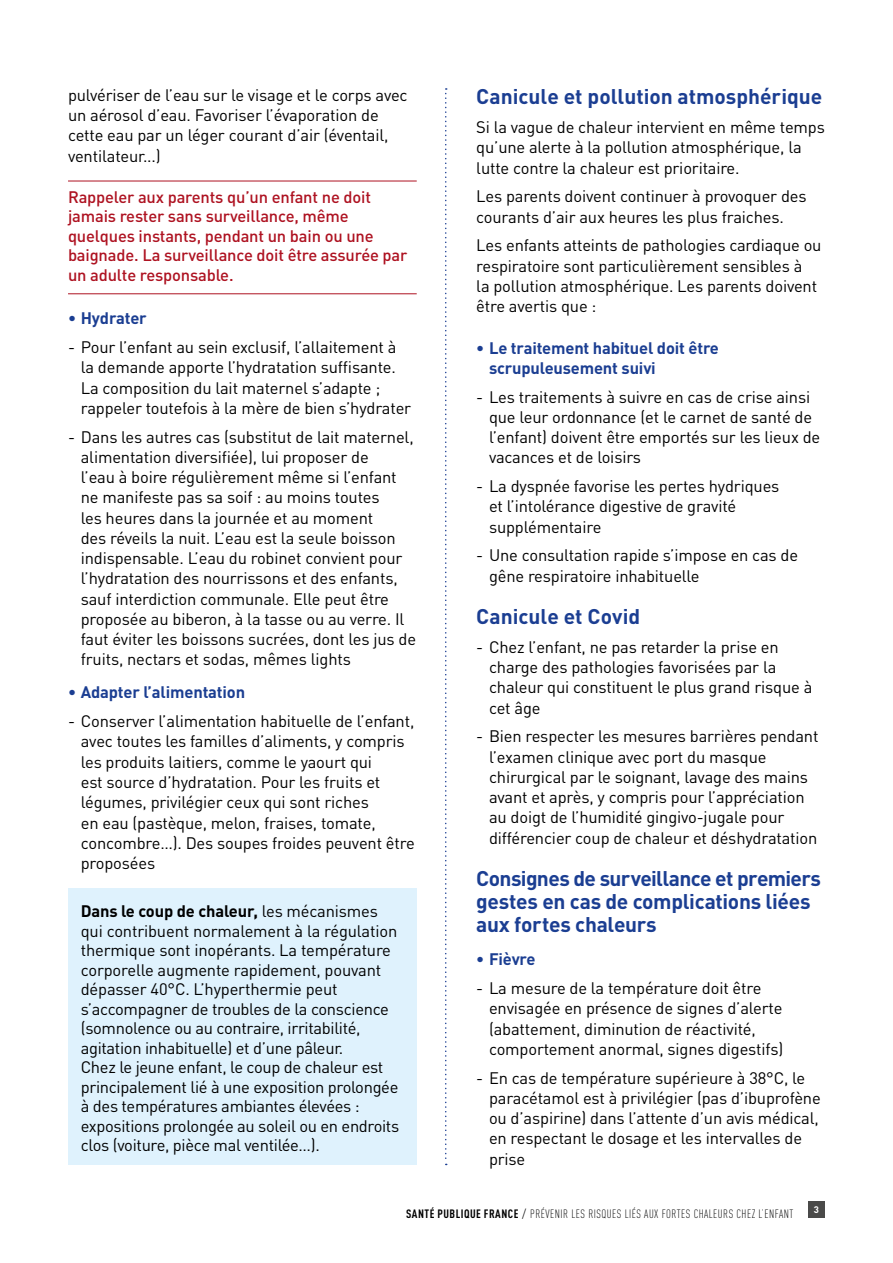
<style>
.page{position:relative;width:893px;height:1263px;background:#fff}
.page>*{position:absolute;margin:0;border:0;box-sizing:border-box;transform-origin:0 0}
.inter_1{font:700 21px/23.2px "DIN Pro";letter-spacing:-.01em;color:#1b3e92}
.Texte_courant_C11{font:16.5px/20.2px "DIN Pro";letter-spacing:-.01em;color:#000}
.exergue_rouge{font:500 16.5px/19.5px "DIN Pro";letter-spacing:-.01em;color:#ae1221}
.t1{font:700 16.5px/20.2px "DIN Pro";letter-spacing:-.01em;color:#1b3e92}
.t2{font:300 condensed 12px "DIN Pro";letter-spacing:.04em;color:#000}
.t3{font:700 9.45px "DIN Pro";color:#fff}
.s1{font-weight:700}
.s2{font-stretch:normal}
</style>
<div class="page">
<hr style="left:68px;top:181px;width:349px;height:1px;background:#ae1221">
<hr style="left:68px;top:293px;width:349px;height:1px;background:#ae1221">
<div style="left:68px;top:888px;width:349px;height:277px;background:#dff2fd"></div>
<svg style="left:445px;top:88px;width:2px;height:1077px"></svg>
<div style="left:808px;top:1201px;width:17px;height:17px;background:#4a4a49"></div>
<p class="inter_1" style="left:476px;top:84px;width:348px">Canicule et pollution atmosphérique</p>
<p class="Texte_courant_C11" style="left:476px;top:116px;width:350px">Si la vague de chaleur intervient en même temps qu’une alerte à la pollution atmosphérique, la lutte contre la chaleur est prioritaire.</p>
<p class="Texte_courant_C11" style="left:476px;top:186px;width:332px">Les parents doivent continuer à provoquer des courants d’air aux heures les plus fraiches.</p>
<p class="Texte_courant_C11" style="left:476px;top:235px;width:347px">Les enfants atteints de pathologies cardiaque ou respiratoire sont particulièrement sensibles à<br>la pollution atmosphérique. Les parents doivent être avertis que :</p>
<p class="t1" style="left:489px;top:337px;width:231px;text-indent:-13px">• Le traitement habituel doit être scrupuleusement suivi</p>
<p class="Texte_courant_C11" style="left:489px;top:386px;width:333px;text-indent:-13px">- Les traitements à suivre en cas de crise ainsi que leur ordonnance (et le carnet de santé de l’enfant) doivent être emportés sur les lieux de vacances et de loisirs</p>
<p class="Texte_courant_C11" style="left:489px;top:475px;width:292px;text-indent:-13px">- La dyspnée favorise les pertes hydriques et l’intolérance digestive de gravité supplémentaire</p>
<p class="Texte_courant_C11" style="left:489px;top:545px;width:311px;text-indent:-13px">- Une consultation rapide s’impose en cas de gêne respiratoire inhabituelle</p>
<p class="inter_1" style="left:476px;top:604px;width:165px">Canicule et Covid</p>
<p class="Texte_courant_C11" style="left:489px;top:636px;width:325px;text-indent:-13px">- Chez l’enfant, ne pas retarder la prise en charge des pathologies favorisées par la chaleur qui constituent le plus grand risque à cet âge</p>
<p class="Texte_courant_C11" style="left:489px;top:725px;width:331px;text-indent:-13px">- Bien respecter les mesures barrières pendant l’examen clinique avec port du masque chirurgical par le soignant, lavage des mains avant et après, y compris pour l’appréciation au doigt de l’humidité gingivo-jugale pour différencier coup de chaleur et déshydratation</p>
<p class="inter_1" style="left:476px;top:866px;width:346px">Consignes de surveillance et premiers gestes en cas de complications liées aux fortes chaleurs</p>
<p class="t1" style="left:476px;top:949px;width:61px">• Fièvre</p>
<p class="Texte_courant_C11" style="left:489px;top:977px;width:296px;text-indent:-13px">- La mesure de la température doit être envisagée en présence de signes d’alerte (abattement, diminution de réactivité, comportement anormal, signes digestifs)</p>
<p class="Texte_courant_C11" style="left:489px;top:1067px;width:333px;text-indent:-13px">- En cas de température supérieure à 38°C, le paracétamol est à privilégier (pas d’ibuprofène ou d’aspirine) dans l’attente d’un avis médical, en respectant le dosage et les intervalles de prise</p>
<p class="t2" style="left:406px;top:1206px;width:389px"><span class="s1">SANTÉ PUBLIQUE FRANCE</span> <span class="s2">/</span> PRÉVENIR LES RISQUES LIÉS AUX FORTES CHALEURS CHEZ L’ENFANT</p>
<p class="t3" style="left:814px;top:1203px;width:7px">3</p>
<p class="Texte_courant_C11" style="left:68px;top:84px;width:341px">pulvériser de l’eau sur le visage et le corps avec un aérosol d’eau. Favoriser l’évaporation de cette eau par un léger courant d’air (éventail, ventilateur...)</p>
<p class="exergue_rouge" style="left:68px;top:186px;width:341px">Rappeler aux parents qu’un enfant ne doit jamais rester sans surveillance, même quelques instants, pendant un bain ou une baignade. La surveillance doit être assurée par un adulte responsable.</p>
<p class="t1" style="left:68px;top:308px;width:80px">• Hydrater</p>
<p class="Texte_courant_C11" style="left:81px;top:336px;width:332px;text-indent:-13px">- Pour l’enfant au sein exclusif, l’allaitement à la demande apporte l’hydratation suffisante.<br>La composition du lait maternel s’adapte ; rappeler toutefois à la mère de bien s’hydrater</p>
<p class="Texte_courant_C11" style="left:81px;top:426px;width:337px;text-indent:-13px">- Dans les autres cas (substitut de lait maternel, alimentation diversifiée), lui proposer de<br>l’eau à boire régulièrement même si l’enfant ne manifeste pas sa soif : au moins toutes<br>les heures dans la journée et au moment<br>des réveils la nuit. L’eau est la seule boisson indispensable. L’eau du robinet convient pour l’hydratation des nourrissons et des enfants, sauf interdiction communale. Elle peut être proposée au biberon, à la tasse ou au verre. Il faut éviter les boissons sucrées, dont les jus de fruits, nectars et sodas, mêmes lights</p>
<p class="t1" style="left:68px;top:682px;width:179px">• Adapter l’alimentation</p>
<p class="Texte_courant_C11" style="left:81px;top:710px;width:336px;text-indent:-13px">- Conserver l’alimentation habituelle de l’enfant, avec toutes les familles d’aliments, y compris les produits laitiers, comme le yaourt qui<br>est source d’hydratation. Pour les fruits et légumes, privilégier ceux qui sont riches<br>en eau (pastèque, melon, fraises, tomate, concombre…). Des soupes froides peuvent être proposées</p>
<p class="Texte_courant_C11" style="left:81px;top:901px;width:320px;line-height:19.5px"><span class="s1">Dans le coup de chaleur,</span> les mécanismes qui contribuent normalement à la régulation thermique sont inopérants. La température corporelle augmente rapidement, pouvant dépasser 40°C. L’hyperthermie peut s’accompagner de troubles de la conscience (somnolence ou au contraire, irritabilité, agitation inhabituelle) et d’une pâleur.<br>Chez le jeune enfant, le coup de chaleur est principalement lié à une exposition prolongée à des températures ambiantes élevées : expositions prolongée au soleil ou en endroits clos (voiture, pièce mal ventilée…).</p>
</div>
